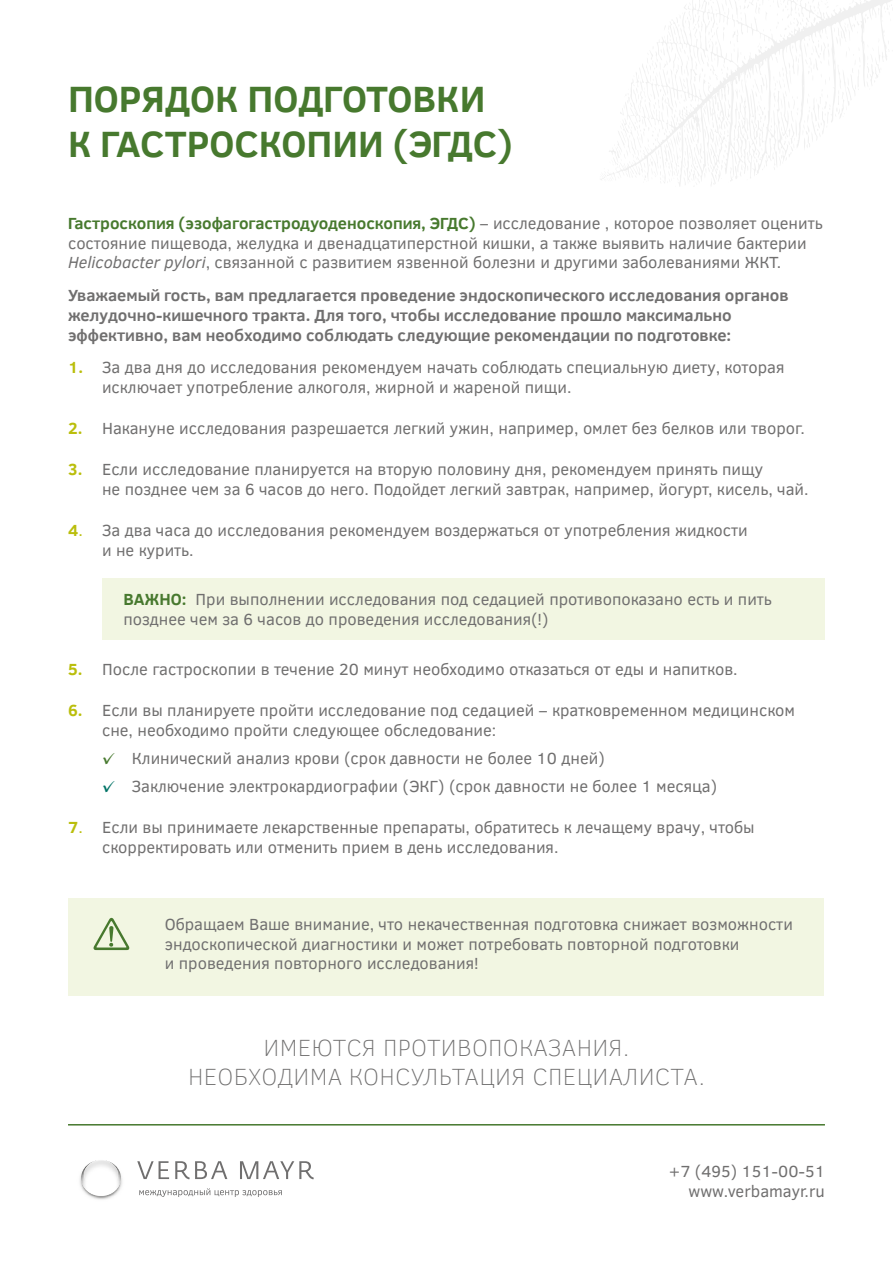
<style>
.page{position:relative;width:893px;height:1263px;background:#fff}
.page>*{position:absolute;margin:0;border:0;box-sizing:border-box;transform-origin:0 0}
.t1{font:700 37.5px/45px "Clear Sans";color:#47792e}
.t2{font:100 24px/28.8px "Clear Sans";letter-spacing:.01em;color:#706f6f;text-align:center}
.t3{font:16.5px/19.8px "Clear Sans";color:#706f6f}
.t4{font:700 16.5px/19.8px "Clear Sans";color:#706f6f}
.s1{font-weight:700;color:#47792e}
.s2{font-style:italic}
.s3{font-weight:700;color:#babe0c}
.s4{color:#babe0c}
.s5{font-family:"PF Agora Sans Pro";font-weight:700;color:#47792e}
.s6{font-family:"PF Agora Sans Pro";font-weight:700;color:#007366}
</style>
<div class="page">
<div style="left:69px;top:898px;width:755px;height:97px;background:#f2f6e2"></div>
<div style="left:102px;top:578px;width:722px;height:62px;background:#f2f6e2"></div>
<svg style="left:601px;top:0;width:291px;height:186px"></svg>
<svg style="left:94px;top:918px;width:35px;height:32px"></svg>
<hr style="left:68px;top:1124px;width:757px;height:1px;background:#47792e">
<img style="left:80px;top:1175px;width:42px;height:25px">
<img style="left:81px;top:1169px;width:40px;height:27px">
<img style="left:84px;top:1160px;width:34px;height:24px">
<svg style="left:139px;top:1188px;width:143px;height:9px"></svg>
<svg style="left:137px;top:1161px;width:32px;height:18px"></svg>
<svg style="left:175px;top:1161px;width:52px;height:18px"></svg>
<svg style="left:240px;top:1161px;width:74px;height:18px"></svg>
<h1 class="t1" style="left:68px;top:75px;width:446px">ПОРЯДОК ПОДГОТОВКИ<br>К ГАСТРОСКОПИИ (ЭГДС)</h1>
<p class="t3" style="left:68px;top:213px;width:756px"><span class="s1">Гастроскопия (эзофагогастродуоденоскопия, ЭГДС)</span> – исследование , которое позволяет оценить состояние пищевода, желудка и двенадцатиперстной кишки, а также выявить наличие бактерии<br><span class="s2">Helicobacter pylori</span>, связанной с развитием язвенной болезни и другими заболеваниями ЖКТ.</p>
<p class="t4" style="left:68px;top:285px;width:722px">Уважаемый гость, вам предлагается проведение эндоскопического исследования органов желудочно-кишечного тракта. Для того, чтобы исследование прошло максимально эффективно, вам необходимо соблюдать следующие рекомендации по подготовке:</p>
<p class="t3" style="left:102px;top:357px;width:684px;text-indent:-34px"><span class="s3">1.</span> За два дня до исследования рекомендуем начать соблюдать специальную диету, которая исключает употребление алкоголя, жирной и жареной пищи.</p>
<p class="t3" style="left:68px;top:418px;width:738px"><span class="s3">2.</span> Накануне исследования разрешается легкий ужин, например, омлет без белков или творог.</p>
<p class="t3" style="left:102px;top:459px;width:708px;text-indent:-34px"><span class="s3">3.</span> Если исследование планируется на вторую половину дня, рекомендуем принять пищу<br>не позднее чем за 6 часов до него. Подойдет легкий завтрак, например, йогурт, кисель, чай.</p>
<p class="t3" style="left:102px;top:520px;width:647px;text-indent:-34px"><span class="s3">4</span><span class="s4">.</span> За два часа до исследования рекомендуем воздержаться от употребления жидкости и не курить.</p>
<p class="t3" style="left:123px;top:590px;width:650px"><span class="s1">ВАЖНО:</span> При выполнении исследования под седацией противопоказано есть и пить позднее чем за 6 часов до проведения исследования(!)</p>
<p class="t3" style="left:68px;top:659px;width:671px"><span class="s3">5.</span> После гастроскопии в течение 20 минут необходимо отказаться от еды и напитков.</p>
<p class="t3" style="left:102px;top:700px;width:694px;text-indent:-34px"><span class="s3">6.</span> Если вы планируете пройти исследование под седацией – кратковременном медицинском сне, необходимо пройти следующее обследование:</p>
<p class="t3" style="left:102px;top:748px;width:504px"><span class="s5">✓</span> Клинический анализ крови (срок давности не более 10 дней)</p>
<p class="t3" style="left:102px;top:776px;width:617px"><span class="s6">✓</span> Заключение электрокардиографии (ЭКГ) (срок давности не более 1 месяца)</p>
<p class="t3" style="left:102px;top:817px;width:654px;text-indent:-34px"><span class="s3">7</span><span class="s4">.</span> Если вы принимаете лекарственные препараты, обратитесь к лечащему врачу, чтобы скорректировать или отменить прием в день исследования.</p>
<p class="t3" style="left:165px;top:914px;width:630px">Обращаем Ваше внимание, что некачественная подготовка снижает возможности эндоскопической диагностики и может потребовать повторной подготовки<br>и проведения повторного исследования!</p>
<h2 class="t2" style="left:188px;top:1033px;width:518px">ИМЕЮТСЯ ПРОТИВОПОКАЗАНИЯ.<br>НЕОБХОДИМА КОНСУЛЬТАЦИЯ СПЕЦИАЛИСТА.</h2>
<p class="t3" style="left:669px;top:1161px;width:158px;text-align:right">+7 (495) 151-00-51 www.verbamayr.ru</p>
</div>
